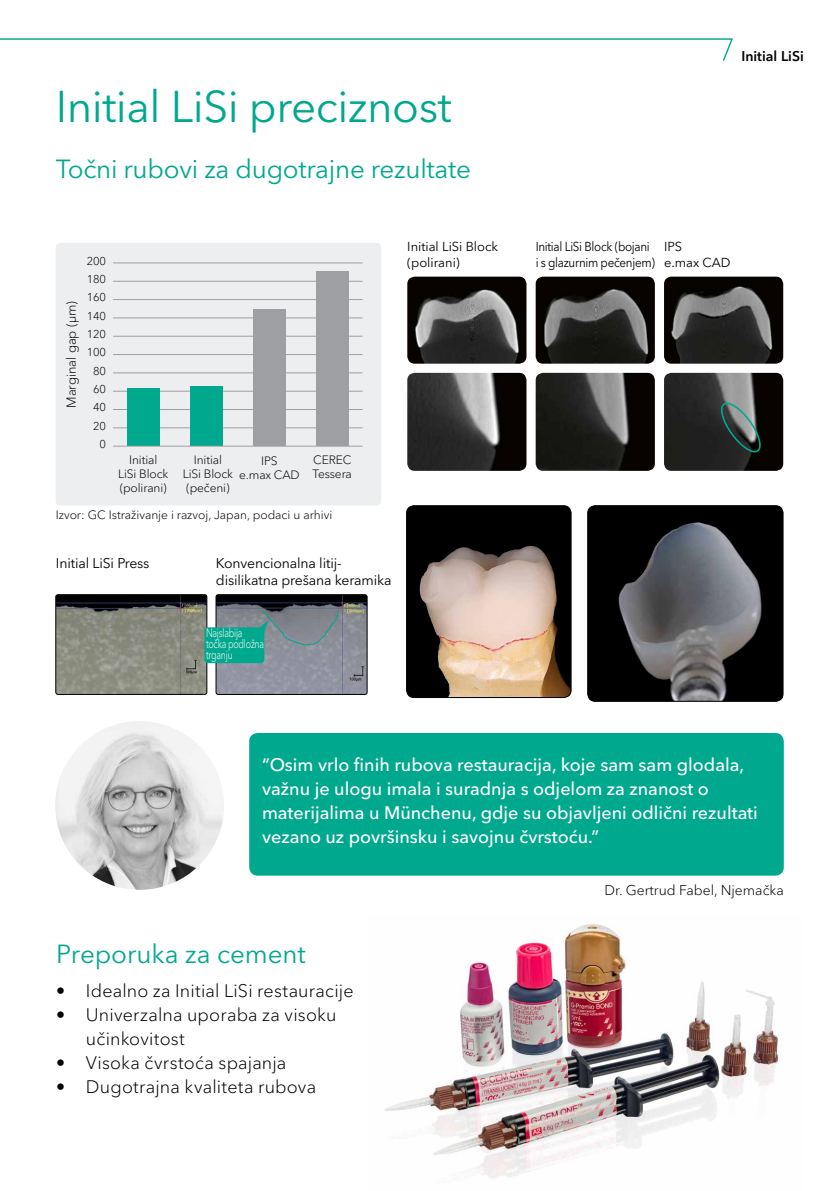
<style>
.page{position:relative;width:840px;height:1191px;background:#fff}
.page>*{position:absolute;margin:0;border:0;box-sizing:border-box;transform-origin:0 0}
.t1{font:44px "Avenir Next Cyr";letter-spacing:-.01em;color:#00a88e}
.t2{font:26px "Avenir Next Cyr";letter-spacing:-.01em;color:#00a88e}
.t3{font:500 18px/24px "Avenir Next Cyr";color:#fff}
.t4{font:300 18px/24px "Avenir Next Cyr";letter-spacing:.01em;color:#000}
.t5{font:14px/16.8px "Avenir Next Cyr";letter-spacing:-.01em;color:#000}
.t6{font:300 14px "Avenir Next Cyr";color:#000}
.t7{font:600 14px "Avenir Next Cyr";color:#000}
.t8{font:13px/16px "Avenir Next Cyr";letter-spacing:-.025em;color:#000;scale:.9 1}
.t9{font:13px/16px "Avenir Next Cyr";color:#000}
.t10{font:300 13px "Avenir Next Cyr";color:#000}
.t11{font:300 12px/14px "Avenir Next Cyr";letter-spacing:-.01em;color:#000;text-align:center}
.t12{font:300 12px/11px "Avenir Next Cyr";letter-spacing:-.025em;color:#fff;scale:.73 1}
.t13{font:300 11.4px/18.4px "Avenir Next Cyr";letter-spacing:-.01em;color:#000;text-align:right}
</style>
<div class="page">
<img style="left:55px;top:721px;width:169px;height:169px">
<div style="left:249px;top:733px;width:534px;height:142px;background:#00a88e;border-radius:9px"></div>
<img style="left:535px;top:277px;width:119px;height:87px">
<img style="left:407px;top:277px;width:119px;height:87px">
<img style="left:535px;top:373px;width:119px;height:98px">
<img style="left:407px;top:373px;width:119px;height:98px">
<img style="left:664px;top:277px;width:118px;height:87px">
<img style="left:664px;top:373px;width:118px;height:98px">
<img style="left:406px;top:506px;width:164px;height:191px">
<div style="left:406px;top:505px;width:165px;height:192px;border:1px solid #000;border-radius:7px"></div>
<img style="left:587px;top:506px;width:195px;height:195px">
<div style="left:587px;top:505px;width:195px;height:196px;border:1px solid #000;border-radius:7px"></div>
<div style="left:56px;top:243px;width:325px;height:262px;background:#edeeef;border-radius:5px"></div>
<hr style="left:113px;top:299px;width:249px;height:1px;background:#9d9fa2">
<hr style="left:113px;top:262px;width:249px;height:1px;background:#9d9fa2">
<hr style="left:113px;top:281px;width:249px;height:1px;background:#9d9fa2">
<hr style="left:113px;top:317px;width:249px;height:1px;background:#9d9fa2">
<hr style="left:113px;top:336px;width:249px;height:1px;background:#9d9fa2">
<hr style="left:113px;top:354px;width:249px;height:1px;background:#9d9fa2">
<hr style="left:113px;top:372px;width:249px;height:1px;background:#9d9fa2">
<hr style="left:113px;top:391px;width:249px;height:1px;background:#9d9fa2">
<hr style="left:113px;top:409px;width:249px;height:1px;background:#9d9fa2">
<div style="left:253px;top:309px;width:32px;height:137px;background:#9d9fa2"></div>
<div style="left:316px;top:272px;width:32px;height:174px;background:#9d9fa2"></div>
<img style="left:56px;top:594px;width:151px;height:100px">
<div style="left:56px;top:594px;width:151px;height:100px;border:1px solid #000;border-radius:2px"></div>
<img style="left:216px;top:594px;width:151px;height:100px">
<div style="left:216px;top:594px;width:151px;height:100px;border:1px solid #000;border-radius:2px"></div>
<svg style="left:716px;top:401px;width:46px;height:53px;background:#44524f"></svg>
<svg style="left:204px;top:609px;width:135px;height:54px;background:#5e9492"></svg>
<hr style="left:113px;top:427px;width:249px;height:1px;background:#9d9fa2">
<div style="left:190px;top:386px;width:33px;height:60px;background:#00a88e"></div>
<div style="left:128px;top:388px;width:32px;height:58px;background:#00a88e"></div>
<hr style="left:113px;top:446px;width:249px;height:1px;background:#9d9fa2">
<img style="left:385px;top:924px;width:394px;height:254px">
<svg style="left:0;top:38px;width:733px;height:23px"></svg>
<h1 class="t1" style="left:56px;top:80px;width:397px">Initial LiSi preciznost</h1>
<h2 class="t2" style="left:56px;top:154px;width:416px">Točni rubovi za dugotrajne rezultate</h2>
<p class="t7" style="left:741px;top:47px;width:64px">Initial LiSi</p>
<p class="t10" style="left:64px;top:408px;width:109px;rotate:-90deg">Marginal gap (µm)</p>
<p class="t13" style="left:87px;top:251px;width:21px">200<br>180<br>160<br>140<br>120<br>100<br>80<br>60<br>40<br>20<br>0</p>
<p class="t11" style="left:118px;top:453px;width:52px">Initial<br>LiSi Block (polirani)</p>
<p class="t11" style="left:183px;top:453px;width:52px">Initial<br>LiSi Block (pečeni)</p>
<p class="t11" style="left:239px;top:454px;width:62px">IPS<br>e.max CAD</p>
<p class="t11" style="left:312px;top:453px;width:41px;text-align:left">CEREC<br>Tessera</p>
<p class="t11" style="left:56px;top:508px;width:278px">Izvor: GC Istraživanje i razvoj, Japan, podaci u arhivi</p>
<p class="t5" style="left:56px;top:554px;width:95px">Initial LiSi Press</p>
<p class="t5" style="left:216px;top:554px;width:177px">Konvencionalna litij&shy;disilikatna prešana keramika</p>
<p class="t12" style="left:206px;top:627px;width:81px">Najslabija točka podložna trganju</p>
<p class="t9" style="left:407px;top:239px;width:92px">Initial LiSi Block (polirani)</p>
<p class="t8" style="left:535px;top:239px;width:134px">Initial LiSi Block (bojani i s glazurnim pečenjem)</p>
<p class="t9" style="left:663px;top:239px;width:68px">IPS<br>e.max CAD</p>
<p class="t3" style="left:262px;top:752px;width:497px">“Osim vrlo finih rubova restauracija, koje sam sam glodala, važnu je ulogu imala i suradnja s odjelom za znanost o materijalima u Münchenu, gdje su objavljeni odlični rezultati vezano uz površinsku i savojnu čvrstoću.”</p>
<p class="t6" style="left:604px;top:881px;width:181px">Dr. Gertrud Fabel, Njemačka</p>
<h2 class="t2" style="left:56px;top:938px;width:251px">Preporuka za cement</h2>
<p class="t4" style="left:56px;top:979px;width:299px">• Idealno za Initial LiSi restauracije</p>
<p class="t4" style="left:86px;top:1003px;width:252px;text-indent:-30px">• Univerzalna uporaba za visoku učinkovitost</p>
<p class="t4" style="left:56px;top:1051px;width:232px">• Visoka čvrstoća spajanja</p>
<p class="t4" style="left:56px;top:1075px;width:261px">• Dugotrajna kvaliteta rubova</p>
</div>
